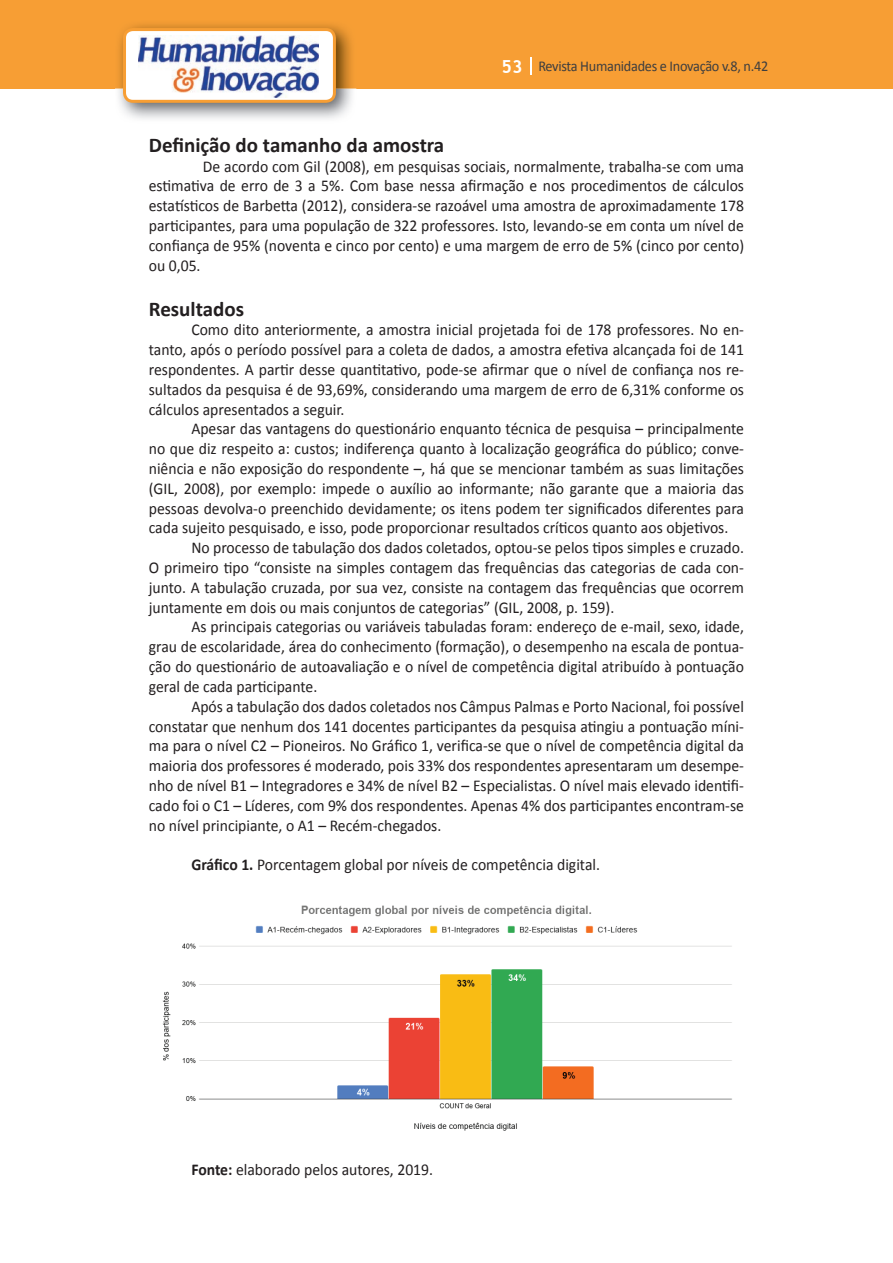
<style>
.page{position:relative;width:893px;height:1263px;background:#fff}
.page>*{position:absolute;margin:0;border:0;box-sizing:border-box;transform-origin:0 0}
.t1{font:700 21px "Calibri";color:#231f20}
.t2{font:16.5px/19.8px "Calibri";color:#231f20;text-align:justify;scale:.95 1}
.t3{font:15px "Calibri";letter-spacing:-.02em;color:#3e3e3f;scale:.95 1}
.s1{font-family:"Trebuchet MS";font-weight:700;font-size:18px;color:#fff}
.s2{font-weight:700}
</style>
<div class="page">
<div style="left:0;top:0;width:893px;height:88px;background:#f79e34"></div>
<svg style="left:530px;top:57px;width:2px;height:18px"></svg>
<img style="left:115px;top:24px;width:241px;height:95px">
<svg style="left:123px;top:28px;width:213px;height:75px"></svg>
<img style="left:162px;top:905px;width:570px;height:226px">
<p class="t3" style="left:501px;top:57px;width:282px"><span class="s1">53</span> Revista Humanidades e Inovação v.8, n.42</p>
<p class="t1" style="left:149px;top:131px;width:297px">Definição do tamanho da amostra</p>
<p class="t2" style="left:149px;top:156px;width:628px;text-indent:54px">De acordo com Gil (2008), em pesquisas sociais, normalmente, trabalha-se com uma estimativa de erro de 3 a 5%. Com base nessa afirmação e nos procedimentos de cálculos estatísticos de Barbetta (2012), considera-se razoável uma amostra de aproximadamente 178 participantes, para uma população de 322 professores. Isto, levando-se em conta um nível de confiança de 95% (noventa e cinco por cento) e uma margem de erro de 5% (cinco por cento) ou 0,05.</p>
<p class="t1" style="left:149px;top:295px;width:97px">Resultados</p>
<p class="t2" style="left:149px;top:320px;width:628px;text-indent:43px">Como dito anteriormente, a amostra inicial projetada foi de 178 professores. No en&shy;tanto, após o período possível para a coleta de dados, a amostra efetiva alcançada foi de 141 respondentes. A partir desse quantitativo, pode-se afirmar que o nível de confiança nos re&shy;sultados da pesquisa é de 93,69%, considerando uma margem de erro de 6,31% conforme os cálculos apresentados a seguir.</p>
<p class="t2" style="left:191px;top:419px;width:583px">Apesar das vantagens do questionário enquanto técnica de pesquisa – principalmente</p>
<p class="t2" style="left:149px;top:439px;width:628px">no que diz respeito a: custos; indiferença quanto à localização geográfica do público; conve-</p>
<p class="t2" style="left:149px;top:459px;width:628px">niência e não exposição do respondente –, há que se mencionar também as suas limitações</p>
<p class="t2" style="left:149px;top:478px;width:628px">(GIL, 2008), por exemplo: impede o auxílio ao informante; não garante que a maioria das</p>
<p class="t2" style="left:149px;top:498px;width:628px">pessoas devolva-o preenchido devidamente; os itens podem ter significados diferentes para</p>
<p class="t2" style="left:149px;top:518px;width:612px">cada sujeito pesquisado, e isso, pode proporcionar resultados críticos quanto aos objetivos.</p>
<p class="t2" style="left:191px;top:538px;width:583px">No processo de tabulação dos dados coletados, optou-se pelos tipos simples e cruzado.</p>
<p class="t2" style="left:149px;top:558px;width:628px">O primeiro tipo “consiste na simples contagem das frequências das categorias de cada con-</p>
<p class="t2" style="left:149px;top:577px;width:628px">junto. A tabulação cruzada, por sua vez, consiste na contagem das frequências que ocorrem</p>
<p class="t2" style="left:149px;top:597px;width:491px">juntamente em dois ou mais conjuntos de categorias” (GIL, 2008, p. 159).</p>
<p class="t2" style="left:191px;top:617px;width:583px">As principais categorias ou variáveis tabuladas foram: endereço de e-mail, sexo, idade,</p>
<p class="t2" style="left:149px;top:637px;width:628px">grau de escolaridade, área do conhecimento (formação), o desempenho na escala de pontua-</p>
<p class="t2" style="left:149px;top:657px;width:628px">ção do questionário de autoavaliação e o nível de competência digital atribuído à pontuação</p>
<p class="t2" style="left:149px;top:676px;width:179px">geral de cada participante.</p>
<p class="t2" style="left:191px;top:696px;width:583px">Após a tabulação dos dados coletados nos Câmpus Palmas e Porto Nacional, foi possível</p>
<p class="t2" style="left:149px;top:716px;width:628px">constatar que nenhum dos 141 docentes participantes da pesquisa atingiu a pontuação míni-</p>
<p class="t2" style="left:149px;top:736px;width:628px">ma para o nível C2 – Pioneiros. No Gráfico 1, verifica-se que o nível de competência digital da</p>
<p class="t2" style="left:149px;top:756px;width:628px">maioria dos professores é moderado, pois 33% dos respondentes apresentaram um desempe-</p>
<p class="t2" style="left:149px;top:775px;width:628px">nho de nível B1 – Integradores e 34% de nível B2 – Especialistas. O nível mais elevado identifi-</p>
<p class="t2" style="left:149px;top:795px;width:628px">cado foi o C1 – Líderes, com 9% dos respondentes. Apenas 4% dos participantes encontram-se</p>
<p class="t2" style="left:149px;top:815px;width:309px">no nível principiante, o A1 – Recém-chegados.</p>
<p class="t2" style="left:191px;top:855px;width:432px"><span class="s2">Gráfico 1.</span> Porcentagem global por níveis de competência digital.</p>
<p class="t2" style="left:191px;top:1159px;width:256px"><span class="s2">Fonte:</span> elaborado pelos autores, 2019.</p>
</div>
